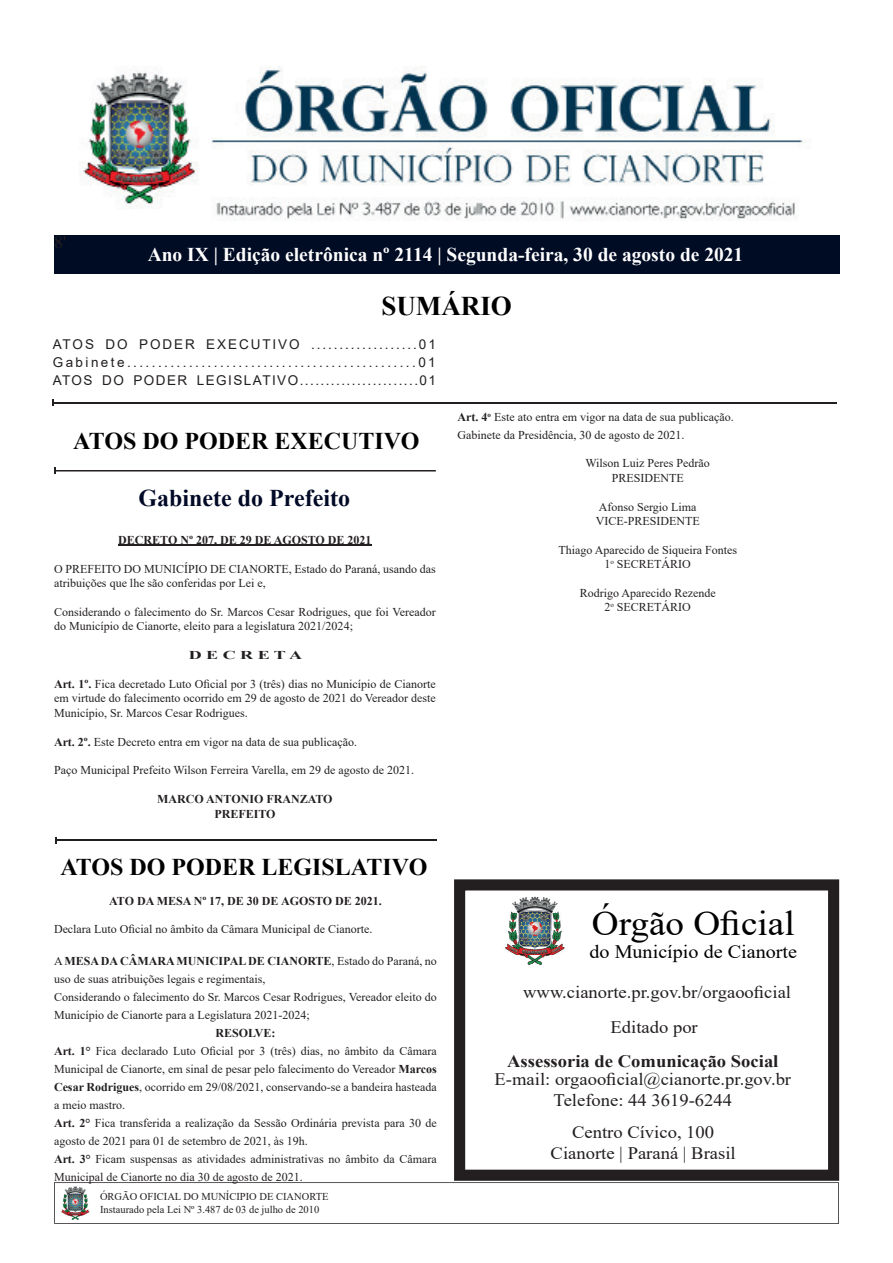
<style>
.page{position:relative;width:893px;height:1263px;background:#fff}
.page>*{position:absolute;margin:0;border:0;box-sizing:border-box;transform-origin:0 0}
.t1{font:35.1px "Times New Roman";color:#000001;scale:1.06 1}
.t2{font:700 27px "Times New Roman";color:#000001}
.t3{font:700 24px "Times New Roman";color:#000002}
.t4{font:700 24px "Times New Roman";color:#000926}
.t5{font:700 19.5px "Times New Roman";color:#fff}
.t6{font:19.05px "Times New Roman";color:#000001;scale:1.06 1}
.t7{font:18px "Times New Roman";color:#231f20}
.t8{font:17.55px/21px "Times New Roman";color:#231f20;text-align:center;scale:1.06 1}
.t9{font:700 17.55px "Times New Roman";color:#231f20;scale:1.06 1}
.t10{font:13.5px/18px "Arial";letter-spacing:.14em;color:#231f20;text-align:justify}
.t11{font:12px/18px "Times New Roman";color:#231f20}
.t12{font:700 12px/14.4px "Times New Roman";color:#231f20;text-align:center}
.t13{font:700 12px "Times New Roman";color:#231f20;scale:1.5 1}
.t14{font:10.5px/12.6px "Times New Roman";color:#231f20}
.s1{font-weight:700}
</style>
<div class="page">
<svg style="left:54px;top:1182px;width:785px;height:42px"></svg>
<img style="left:60px;top:1185px;width:30px;height:35px">
<img style="left:79px;top:66px;width:732px;height:155px">
<div style="left:54px;top:236px;width:785px;height:38px;background:#000b24"></div>
<hr style="left:53px;top:402px;width:783px;height:1px;background:#231f20">
<svg style="left:52px;top:399px;width:2px;height:7px"></svg>
<svg style="left:54px;top:467px;width:382px;height:7px"></svg>
<hr style="left:118px;top:545px;width:254px;height:1px;background:#231f20">
<hr style="left:56px;top:839px;width:381px;height:2px;background:#231f20">
<svg style="left:55px;top:837px;width:2px;height:7px"></svg>
<svg style="left:454px;top:879px;width:385px;height:302px"></svg>
<img style="left:492px;top:891px;width:87px;height:74px">
<h3 class="t7" style="left:54px;top:229px;width:14px">8'</h3>
<h3 class="t5" style="left:148px;top:240px;width:597px">Ano IX | Edição eletrônica nº 2114 | Segunda-feira, 30 de agosto de 2021</h3>
<h2 class="t2" style="left:381px;top:287px;width:132px">SUMÁRIO</h2>
<p class="t10" style="left:53px;top:335px;width:385px">ATOS DO PODER EXECUTIVO ...................01<br>Gabinete...............................................01<br>ATOS DO PODER LEGISLATIVO.......................01</p>
<h3 class="t3" style="left:73px;top:424px;width:348px">ATOS DO PODER EXECUTIVO</h3>
<h3 class="t4" style="left:139px;top:481px;width:213px">Gabinete do Prefeito</h3>
<p class="t12" style="left:118px;top:532px;width:255px">DECRETO Nº 207, DE 29 DE AGOSTO DE 2021</p>
<p class="t11" style="left:54px;top:561px;width:383px;line-height:14.4px">O PREFEITO DO MUNICÍPIO DE CIANORTE, Estado do Paraná, usando das atribuições que lhe são conferidas por Lei e,</p>
<p class="t11" style="left:54px;top:604px;width:383px;line-height:14.4px">Considerando o falecimento do Sr. Marcos Cesar Rodrigues, que foi Vereador do Município de Cianorte, eleito para a legislatura 2021/2024;</p>
<p class="t13" style="left:189px;top:646px;width:77px">D E C R E T A</p>
<p class="t11" style="left:54px;top:676px;width:383px;line-height:14.4px;text-align:justify"><span class="s1">Art. 1º.</span> Fica decretado Luto Oficial por 3 (três) dias no Município de Cianorte em virtude do falecimento ocorrido em 29 de agosto de 2021 do Vereador deste Município, Sr. Marcos Cesar Rodrigues.</p>
<p class="t11" style="left:54px;top:732px;width:305px"><span class="s1">Art. 2º.</span> Este Decreto entra em vigor na data de sua publicação.</p>
<p class="t11" style="left:54px;top:761px;width:362px">Paço Municipal Prefeito Wilson Ferreira Varella, em 29 de agosto de 2021.</p>
<p class="t12" style="left:157px;top:792px;width:177px">MARCO ANTONIO FRANZATO<br>PREFEITO</p>
<h3 class="t3" style="left:60px;top:849px;width:368px">ATOS DO PODER LEGISLATIVO</h3>
<p class="t12" style="left:109px;top:894px;width:274px">ATO DA MESA Nº 17, DE 30 DE AGOSTO DE 2021.</p>
<p class="t11" style="left:54px;top:919px;width:320px">Declara Luto Oficial no âmbito da Câmara Municipal de Cianorte.</p>
<p class="t11" style="left:54px;top:952px;width:384px">A <span class="s1">MESA DA CÂMARA MUNICIPAL DE CIANORTE</span>, Estado do Paraná, no uso de suas atribuições legais e regimentais,<br>Considerando o falecimento do Sr. Marcos Cesar Rodrigues, Vereador eleito do Município de Cianorte para a Legislatura 2021-2024;</p>
<p class="t11" style="left:54px;top:1024px;width:384px;text-indent:161px"><span class="s1">RESOLVE:<br>Art. 1°</span> Fica declarado Luto Oficial por 3 (três) dias, no âmbito da Câmara Municipal de Cianorte, em sinal de pesar pelo falecimento do Vereador <span class="s1">Marcos Cesar Rodrigues</span>, ocorrido em 29/08/2021, conservando-se a bandeira hasteada a meio mastro.<br><span class="s1">Art. 2°</span> Fica transferida a realização da Sessão Ordinária prevista para 30 de agosto de 2021 para 01 de setembro de 2021, às 19h.<br><span class="s1">Art. 3°</span> Ficam suspensas as atividades administrativas no âmbito da Câmara Municipal de Cianorte no dia 30 de agosto de 2021.</p>
<p class="t14" style="left:100px;top:1190px;width:230px">ÓRGÃO OFICIAL DO MUNÍCIPIO DE CIANORTE<br>Instaurado pela Lei Nº 3.487 de 03 de julho de 2010</p>
<p class="t11" style="left:457px;top:407px;width:278px"><span class="s1">Art. 4</span><sup>o</sup> Este ato entra em vigor na data de sua publicação.<br>Gabinete da Presidência, 30 de agosto de 2021.</p>
<p class="t11" style="left:585px;top:456px;width:126px;line-height:14.4px;text-align:center">Wilson Luiz Peres Pedrão<br>PRESIDENTE</p>
<p class="t11" style="left:596px;top:499px;width:105px;line-height:14.4px">Afonso Sergio Lima<br>VICE-PRESIDENTE</p>
<p class="t11" style="left:558px;top:542px;width:180px;line-height:14.4px;text-align:center">Thiago Aparecido de Siqueira Fontes<br>1<sup>o</sup> SECRETÁRIO</p>
<p class="t11" style="left:580px;top:585px;width:137px;line-height:14.4px;text-align:center">Rodrigo Aparecido Rezende<br>2<sup>o</sup> SECRETÁRIO</p>
<h1 class="t1" style="left:592px;top:898px;width:193px">Órgão Oficial</h1>
<h3 class="t6" style="left:589px;top:938px;width:197px">do Município de Cianorte</h3>
<h3 class="t8" style="left:523px;top:981px;width:254px">www.cianorte.pr.gov.br/orgaooficial</h3>
<h3 class="t8" style="left:610px;top:1016px;width:84px">Editado por</h3>
<h3 class="t9" style="left:507px;top:1049px;width:257px">Assessoria de Comunicação Social</h3>
<h3 class="t8" style="left:495px;top:1068px;width:281px">E-mail: orgaooficial@cianorte.pr.gov.br<br>Telefone: 44 3619-6244</h3>
<h3 class="t8" style="left:551px;top:1121px;width:176px">Centro Cívico, 100<br>Cianorte | Paraná | Brasil</h3>
</div>
